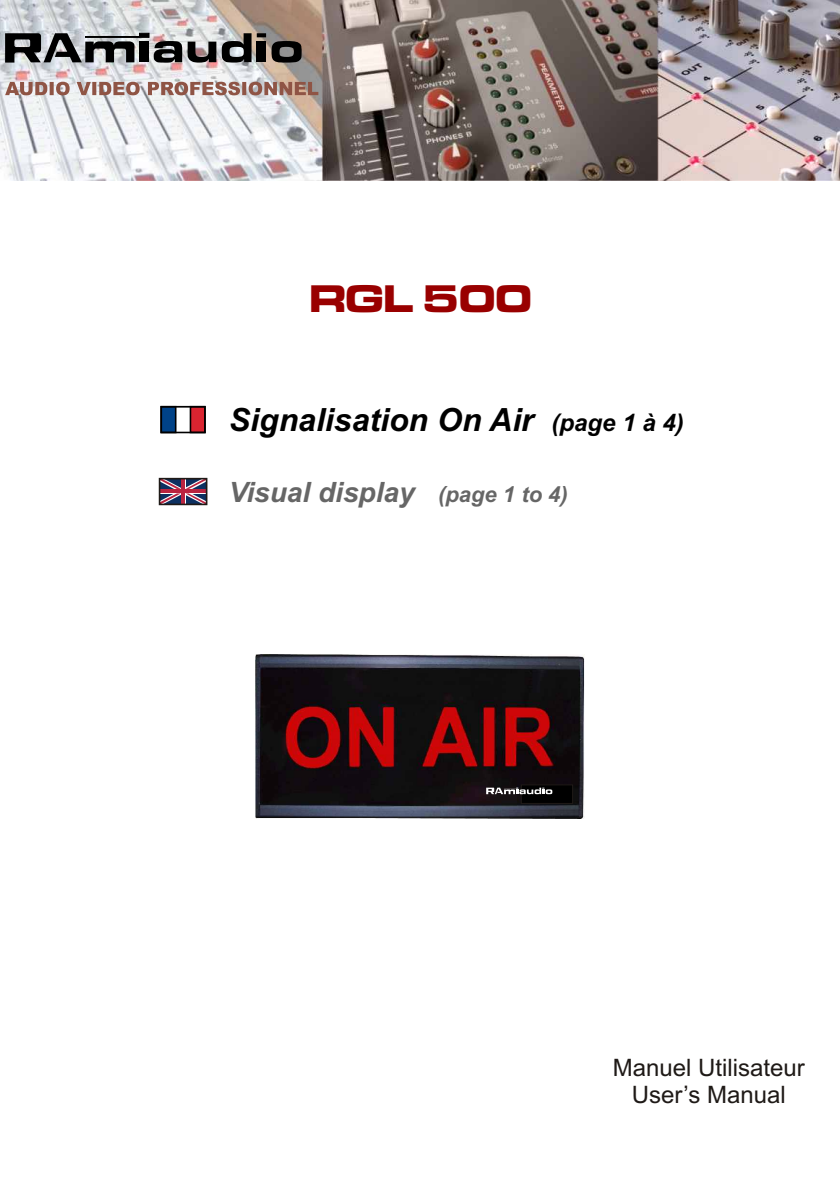
<style>
.page{position:relative;width:840px;height:1191px;background:#fff}
.page>*{position:absolute;margin:0;border:0;box-sizing:border-box;transform-origin:0 0}
.t1{font:40px "Microgramma DEE Bold Exte";color:#900}
.t2{font:italic 700 32px "Arial";color:#000}
.t3{font:italic 700 28px "Arial";color:#666}
.t4{font:24px/26.8px "Arial";color:#1f1a17;text-align:center}
.s1{font-size:24px}
.s2{font-size:22px}
</style>
<div class="page">
<svg style="left:160px;top:405px;width:46px;height:29px"></svg>
<div style="left:160px;top:406px;width:45px;height:27px;border:2px solid #000"></div>
<svg style="left:158px;top:477px;width:49px;height:28px"></svg>
<div style="left:159px;top:478px;width:48px;height:27px;border:2px solid #1f1a17"></div>
<img style="left:255px;top:654px;width:329px;height:164px">
<svg style="left:486px;top:784px;width:86px;height:20px;background:#2b2829"></svg>
<img style="left:0;top:0;width:839px;height:180px">
<svg style="left:222px;top:33px;width:79px;height:30px;background:#575350"></svg>
<svg style="left:5px;top:32px;width:211px;height:31px;background:#6e6f70"></svg>
<svg style="left:5px;top:82px;width:313px;height:13px;background:#b08f87"></svg>
<h1 class="t1" style="left:309px;top:281px;width:224px">RGL 500</h1>
<h2 class="t2" style="left:229px;top:408px;width:456px">Signalisation On Air <span class="s1">(page 1 à 4)</span></h2>
<p class="t3" style="left:229px;top:481px;width:340px">Visual display <span class="s2">(page 1 to 4)</span></p>
<p class="t4" style="left:612px;top:1056px;width:194px">Manuel Utilisateur<br>User’s Manual</p>
</div>
